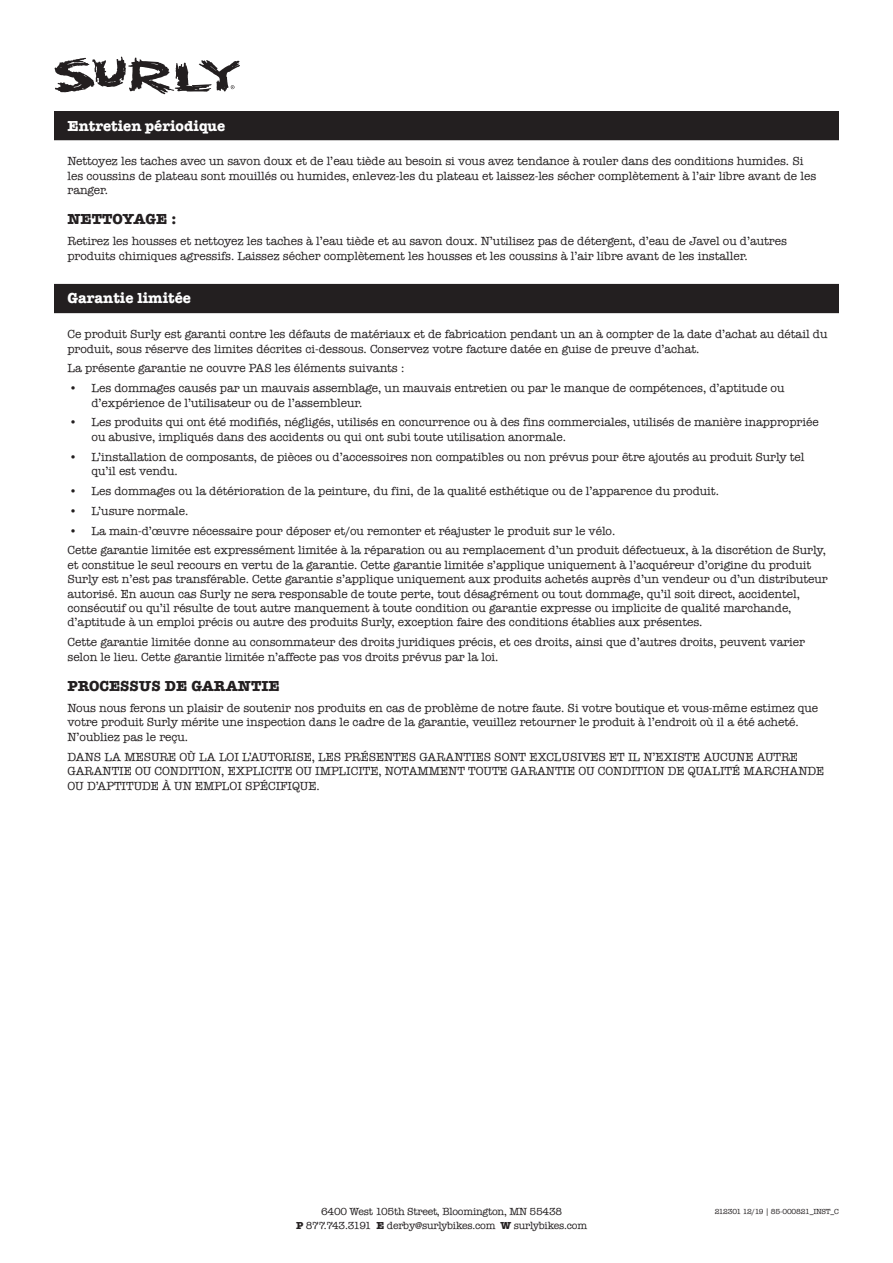
<style>
.page{position:relative;width:893px;height:1263px;background:#fff}
.page>*{position:absolute;margin:0;border:0;box-sizing:border-box;transform-origin:0 0}
.Instruction_Header{font:700 15px "American Typewriter";color:#fff}
.Subhead{font:700 15px "American Typewriter";color:#231f20}
.Insstuction_Body_Cop{font:12px/14.4px "American Typewriter";letter-spacing:-.005em;color:#231f20}
.Instruction_bullets{font:12px/14.4px "American Typewriter";letter-spacing:-.005em;color:#231f20}
.t1{font:10.5px/13.5px "American Typewriter";letter-spacing:-.02em;color:#231f20;text-align:center}
.t2{font:7.5px "American Typewriter";letter-spacing:-.02em;color:#231f20}
.s1{font-weight:700}
</style>
<div class="page">
<svg style="left:54px;top:57px;width:186px;height:37px"></svg>
<div style="left:54px;top:111px;width:785px;height:29px;background:#231f20"></div>
<div style="left:54px;top:284px;width:785px;height:29px;background:#231f20"></div>
<p class="Instruction_Header" style="left:68px;top:113px;width:159px">Entretien périodique</p>
<p class="Insstuction_Body_Cop" style="left:68px;top:154px;width:750px">Nettoyez les taches avec un savon doux et de l’eau tiède au besoin si vous avez tendance à rouler dans des conditions humides. Si les coussins de plateau sont mouillés ou humides, enlevez-les du plateau et laissez-les sécher complètement à l’air libre avant de les ranger.</p>
<p class="Subhead" style="left:68px;top:206px;width:110px">NETTOYAGE :</p>
<p class="Insstuction_Body_Cop" style="left:68px;top:234px;width:721px">Retirez les housses et nettoyez les taches à l’eau tiède et au savon doux. N’utilisez pas de détergent, d’eau de Javel ou d’autres produits chimiques agressifs. Laissez sécher complètement les housses et les coussins à l’air libre avant de les installer.</p>
<p class="Instruction_Header" style="left:68px;top:285px;width:125px">Garantie limitée</p>
<p class="Insstuction_Body_Cop" style="left:68px;top:327px;width:761px">Ce produit Surly est garanti contre les défauts de matériaux et de fabrication pendant un an à compter de la date d’achat au détail du produit, sous réserve des limites décrites ci-dessous. Conservez votre facture datée en guise de preuve d’achat.</p>
<p class="Insstuction_Body_Cop" style="left:68px;top:361px;width:338px">La présente garantie ne couvre PAS les éléments suivants :</p>
<p class="Instruction_bullets" style="left:92px;top:381px;width:694px;text-indent:-22px">• Les dommages causés par un mauvais assemblage, un mauvais entretien ou par le manque de compétences, d’aptitude ou d’expérience de l’utilisateur ou de l’assembleur.</p>
<p class="Instruction_bullets" style="left:92px;top:415px;width:729px;text-indent:-22px">• Les produits qui ont été modifiés, négligés, utilisés en concurrence ou à des fins commerciales, utilisés de manière inappropriée ou abusive, impliqués dans des accidents ou qui ont subi toute utilisation anormale.</p>
<p class="Instruction_bullets" style="left:92px;top:450px;width:714px;text-indent:-22px">• L’installation de composants, de pièces ou d’accessoires non compatibles ou non prévus pour être ajoutés au produit Surly tel qu’il est vendu.</p>
<p class="Instruction_bullets" style="left:69px;top:484px;width:651px">• Les dommages ou la détérioration de la peinture, du fini, de la qualité esthétique ou de l’apparence du produit.</p>
<p class="Instruction_bullets" style="left:69px;top:504px;width:121px">• L’usure normale.</p>
<p class="Instruction_bullets" style="left:69px;top:523px;width:548px">• La main-d’œuvre nécessaire pour déposer et/ou remonter et réajuster le produit sur le vélo.</p>
<p class="Insstuction_Body_Cop" style="left:68px;top:543px;width:762px">Cette garantie limitée est expressément limitée à la réparation ou au remplacement d’un produit défectueux, à la discrétion de Surly, et constitue le seul recours en vertu de la garantie. Cette garantie limitée s’applique uniquement à l’acquéreur d’origine du produit Surly est n’est pas transférable. Cette garantie s’applique uniquement aux produits achetés auprès d’un vendeur ou d’un distributeur autorisé. En aucun cas Surly ne sera responsable de toute perte, tout désagrément ou tout dommage, qu’il soit direct, accidentel, consécutif ou qu’il résulte de tout autre manquement à toute condition ou garantie expresse ou implicite de qualité marchande, d’aptitude à un emploi précis ou autre des produits Surly, exception faire des conditions établies aux présentes.</p>
<p class="Insstuction_Body_Cop" style="left:68px;top:635px;width:739px">Cette garantie limitée donne au consommateur des droits juridiques précis, et ces droits, ainsi que d’autres droits, peuvent varier selon le lieu. Cette garantie limitée n’affecte pas vos droits prévus par la loi.</p>
<p class="Subhead" style="left:68px;top:673px;width:214px">PROCESSUS DE GARANTIE</p>
<p class="Insstuction_Body_Cop" style="left:68px;top:701px;width:752px">Nous nous ferons un plaisir de soutenir nos produits en cas de problème de notre faute. Si votre boutique et vous-même estimez que votre produit Surly mérite une inspection dans le cadre de la garantie, veuillez retourner le produit à l’endroit où il a été acheté.<br>N’oubliez pas le reçu.</p>
<p class="Insstuction_Body_Cop" style="left:68px;top:750px;width:758px">DANS LA MESURE OÙ LA LOI L’AUTORISE, LES PRÉSENTES GARANTIES SONT EXCLUSIVES ET IL N’EXISTE AUCUNE AUTRE<br>GARANTIE OU CONDITION, EXPLICITE OU IMPLICITE, NOTAMMENT TOUTE GARANTIE OU CONDITION DE QUALITÉ MARCHANDE<br>OU D’APTITUDE À UN EMPLOI SPÉCIFIQUE.</p>
<p class="t1" style="left:296px;top:1205px;width:293px">6400 West 105th Street, Bloomington, MN 55438<br><span class="s1">P</span> 877.743.3191 <span class="s1">E</span> derby@surlybikes.com <span class="s1">W</span> surlybikes.com</p>
<p class="t2" style="left:715px;top:1207px;width:126px">212301 12/19 | 85-000821_INST_C</p>
</div>
